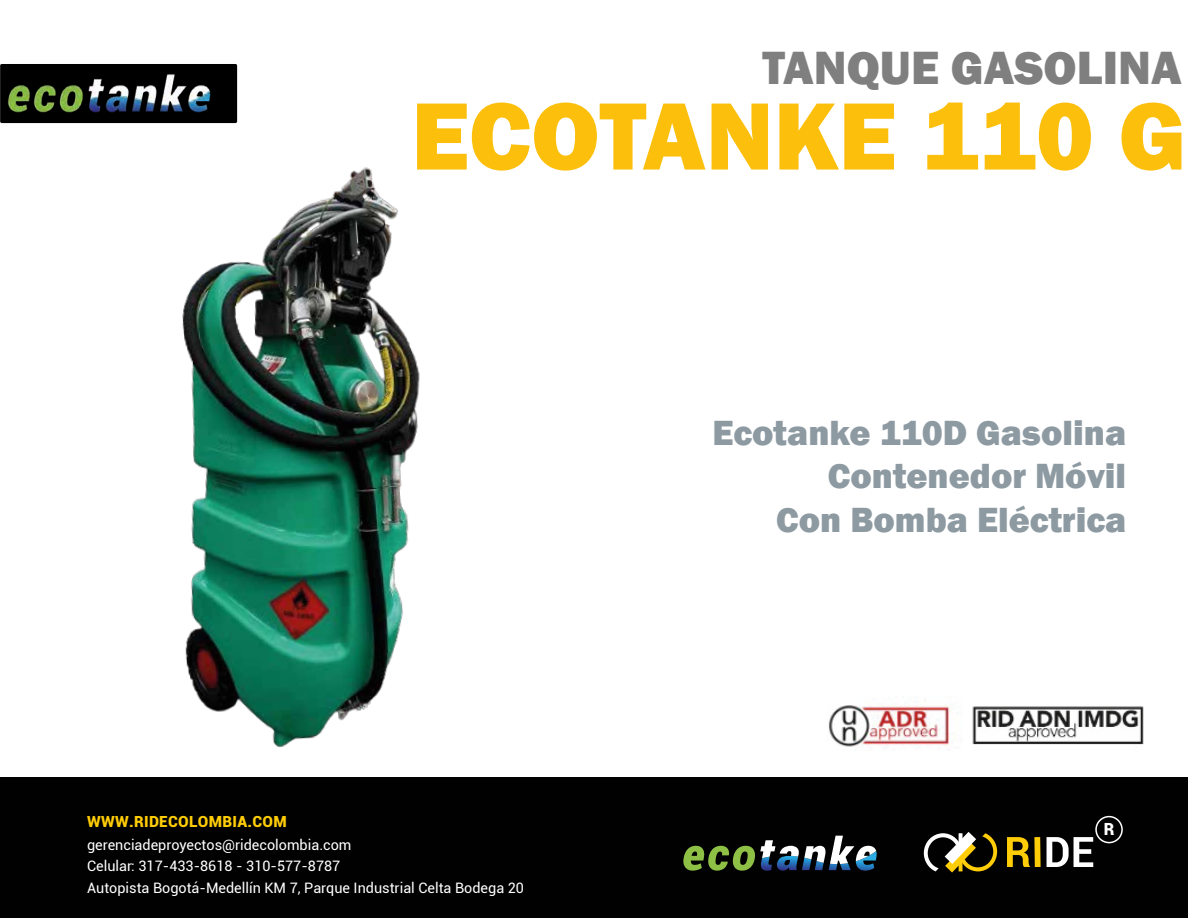
<style>
.page{position:relative;width:1188px;height:918px;background:#fff}
.page>*{position:absolute;margin:0;border:0;box-sizing:border-box;transform-origin:0 0}
.t1{font:800 99px "Franklin Gothic";color:#fcbf0b}
.t2{font:800 48px "Franklin Gothic";color:#7f7f80}
.t3{font:800 36px/43.5px "Franklin Gothic";color:#8d9aa2;text-align:right}
.t4{font:900 16.8px "Roboto";color:#fff}
.t5{font:900 15.3px "Roboto";letter-spacing:.02em;color:#ffcd07}
.t6{font:14.4px/21.6px "Roboto";color:#fff}
</style>
<div class="page">
<div style="left:2px;top:65px;width:234px;height:57px;background:#000"></div>
<div style="left:0;top:64px;width:237px;height:59px;border:3px solid #000"></div>
<img style="left:8px;top:74px;width:203px;height:38px">
<img style="left:828px;top:699px;width:316px;height:51px">
<img style="left:182px;top:167px;width:238px;height:581px">
<div style="left:0;top:777px;width:1188px;height:141px;background:#010101"></div>
<svg style="left:924px;top:832px;width:73px;height:41px"></svg>
<svg style="left:1007px;top:837px;width:23px;height:30px"></svg>
<div style="left:1034px;top:837px;width:7px;height:30px;background:#ffcd07"></div>
<svg style="left:1047px;top:816px;width:76px;height:51px"></svg>
<svg style="left:683px;top:836px;width:194px;height:35px"></svg>
<h2 class="t2" style="left:762px;top:37px;width:421px">TANQUE GASOLINA</h2>
<h1 class="t1" style="left:411px;top:72px;width:777px">ECOTANKE 110 G</h1>
<p class="t5" style="left:87px;top:811px;width:201px">WWW.RIDECOLOMBIA.COM</p>
<p class="t6" style="left:87px;top:833px;width:438px">gerenciadeproyectos@ridecolombia.com<br>Celular: 317-433-8618 - 310-577-8787<br>Autopista Bogotá-Medellín KM 7, Parque Industrial Celta Bodega 20</p>
<h3 class="t3" style="left:712px;top:411px;width:415px">Ecotanke 110D Gasolina<br>Contenedor Móvil<br>Con Bomba Eléctrica</h3>
<p class="t4" style="left:1104px;top:817px;width:12px">R</p>
</div>
